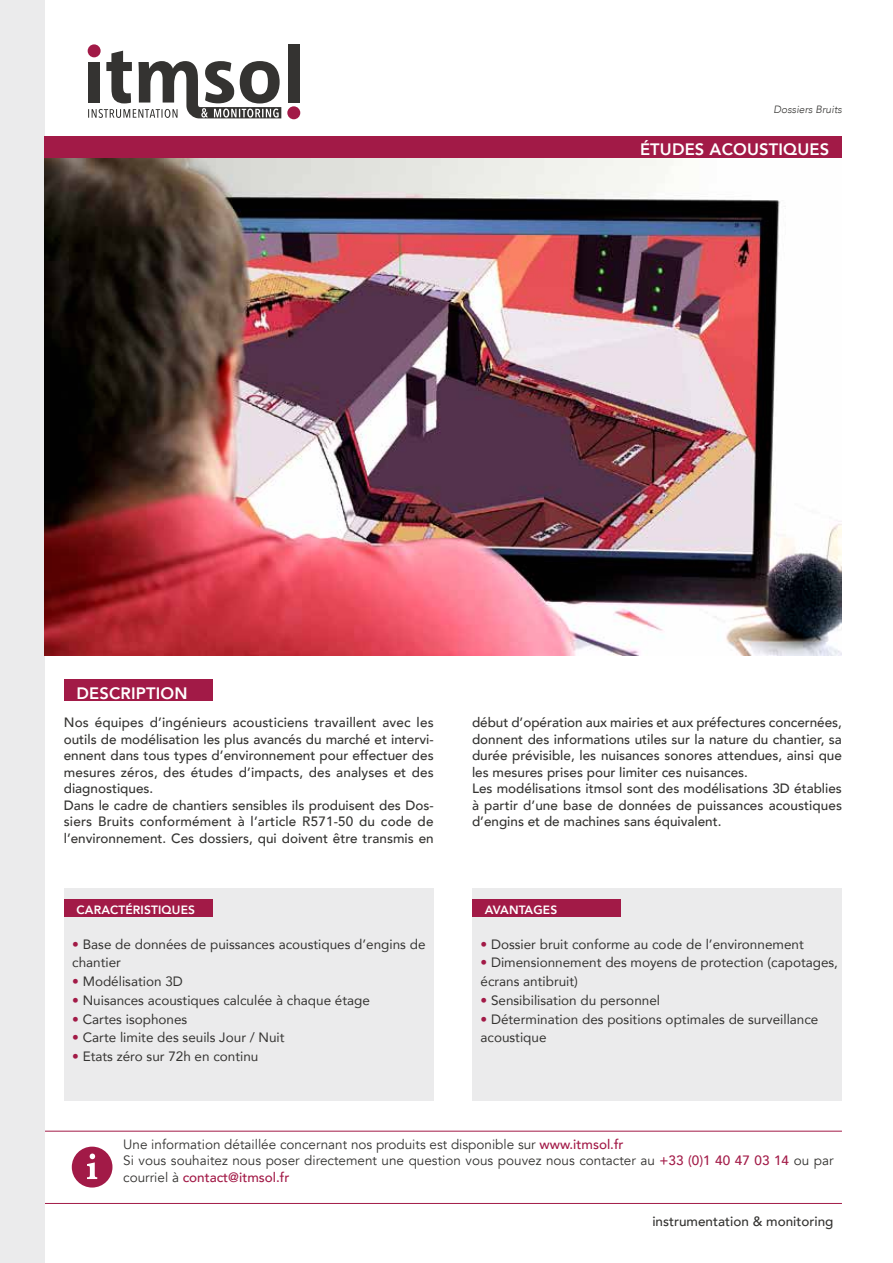
<style>
.page{position:relative;width:893px;height:1263px;background:#fff}
.page>*{position:absolute;margin:0;border:0;box-sizing:border-box;transform-origin:0 0}
.t1{font:800 16.5px "Avenir";letter-spacing:.01em;color:#fff}
.t2{font:500 13.5px/16.5px "Avenir";color:#343331}
.t3{font:13.5px/18.8px "Avenir";color:#343331}
.t4{font:13.5px/16.5px "Avenir";color:#343331}
.t5{font:800 12px "Avenir";letter-spacing:.01em;color:#fff}
.t6{font:italic 300 10.5px "Avenir";color:#343331}
.s1{color:#a21a47}
.s2{font-weight:500;color:#a21a47}
</style>
<div class="page">
<hr style="left:45px;top:1131px;width:797px;height:1px;background:#a21a47">
<div style="left:72px;top:1146px;width:40px;height:41px;background:#a21a47;border-radius:50%"></div>
<svg style="left:87px;top:1153px;width:10px;height:26px"></svg>
<hr style="left:45px;top:1203px;width:797px;height:1px;background:#a21a47">
<div style="left:0;top:0;width:45px;height:1263px;background:#ebebec"></div>
<div style="left:288px;top:44px;width:12px;height:59px;background:#343331"></div>
<svg style="left:88px;top:51px;width:193px;height:67px"></svg>
<div style="left:88px;top:44px;width:13px;height:13px;background:#a21a47;border-radius:50%"></div>
<div style="left:287px;top:106px;width:13px;height:13px;background:#a21a47;border-radius:50%"></div>
<div style="left:64px;top:888px;width:370px;height:212px;background:#ebebec"></div>
<div style="left:472px;top:888px;width:370px;height:212px;background:#ebebec"></div>
<img style="left:45px;top:158px;width:797px;height:497px">
<div style="left:45px;top:136px;width:797px;height:22px;background:#a21a47"></div>
<div style="left:64px;top:680px;width:149px;height:21px;background:#a21a47"></div>
<div style="left:64px;top:899px;width:149px;height:17px;background:#a21a47"></div>
<div style="left:472px;top:899px;width:149px;height:17px;background:#a21a47"></div>
<p class="t1" style="left:77px;top:680px;width:113px">DESCRIPTION</p>
<p class="t6" style="left:773px;top:103px;width:70px">Dossiers Bruits</p>
<p class="t1" style="left:640px;top:137px;width:191px">ÉTUDES ACOUSTIQUES</p>
<p class="t2" style="left:64px;top:713px;width:372px">Nos équipes d’ingénieurs acousticiens travaillent avec les outils de modélisation les plus avancés du marché et intervi&shy;ennent dans tous types d’environnement pour effectuer des mesures zéros, des études d’impacts, des analyses et des diagnostiques.<br>Dans le cadre de chantiers sensibles ils produisent des Dos&shy;siers Bruits conformément à l’article R571-50 du code de l’environnement. Ces dossiers, qui doivent être transmis en</p>
<p class="t2" style="left:472px;top:713px;width:371px">début d’opération aux mairies et aux préfectures concernées, donnent des informations utiles sur la nature du chantier, sa durée prévisible, les nuisances sonores attendues, ainsi que les mesures prises pour limiter ces nuisances.<br>Les modélisations itmsol sont des modélisations 3D établies à partir d’une base de données de puissances acoustiques d’engins et de machines sans équivalent.</p>
<p class="t5" style="left:77px;top:900px;width:120px">CARACTÉRISTIQUES</p>
<p class="t5" style="left:485px;top:900px;width:74px">AVANTAGES</p>
<p class="t3" style="left:72px;top:934px;width:355px"><span class="s1">•</span> Base de données de puissances acoustiques d’engins de chantier</p>
<p class="t3" style="left:72px;top:971px;width:112px"><span class="s1">•</span> Modélisation 3D</p>
<p class="t3" style="left:72px;top:990px;width:299px"><span class="s1">•</span> Nuisances acoustiques calculée à chaque étage</p>
<p class="t3" style="left:72px;top:1009px;width:117px"><span class="s1">•</span> Cartes isophones</p>
<p class="t3" style="left:72px;top:1028px;width:214px"><span class="s1">•</span> Carte limite des seuils Jour / Nuit</p>
<p class="t3" style="left:72px;top:1046px;width:188px"><span class="s1">•</span> Etats zéro sur 72h en continu</p>
<p class="t3" style="left:480px;top:934px;width:325px"><span class="s1">•</span> Dossier bruit conforme au code de l’environnement</p>
<p class="t3" style="left:480px;top:953px;width:359px"><span class="s1">•</span> Dimensionnement des moyens de protection (capotages, écrans antibruit)</p>
<p class="t3" style="left:480px;top:990px;width:181px"><span class="s1">•</span> Sensibilisation du personnel</p>
<p class="t3" style="left:480px;top:1009px;width:339px"><span class="s1">•</span> Détermination des positions optimales de surveillance acoustique</p>
<p class="t4" style="left:123px;top:1136px;width:712px">Une information détaillée concernant nos produits est disponible sur <span class="s2">www.itmsol.fr<br></span>Si vous souhaitez nous poser directement une question vous pouvez nous contacter au <span class="s2">+33 (0)1 40 47 03 14</span> ou par courriel à <span class="s2">contact@itmsol.fr</span></p>
<p class="t2" style="left:652px;top:1212px;width:183px">instrumentation &amp; monitoring</p>
</div>
